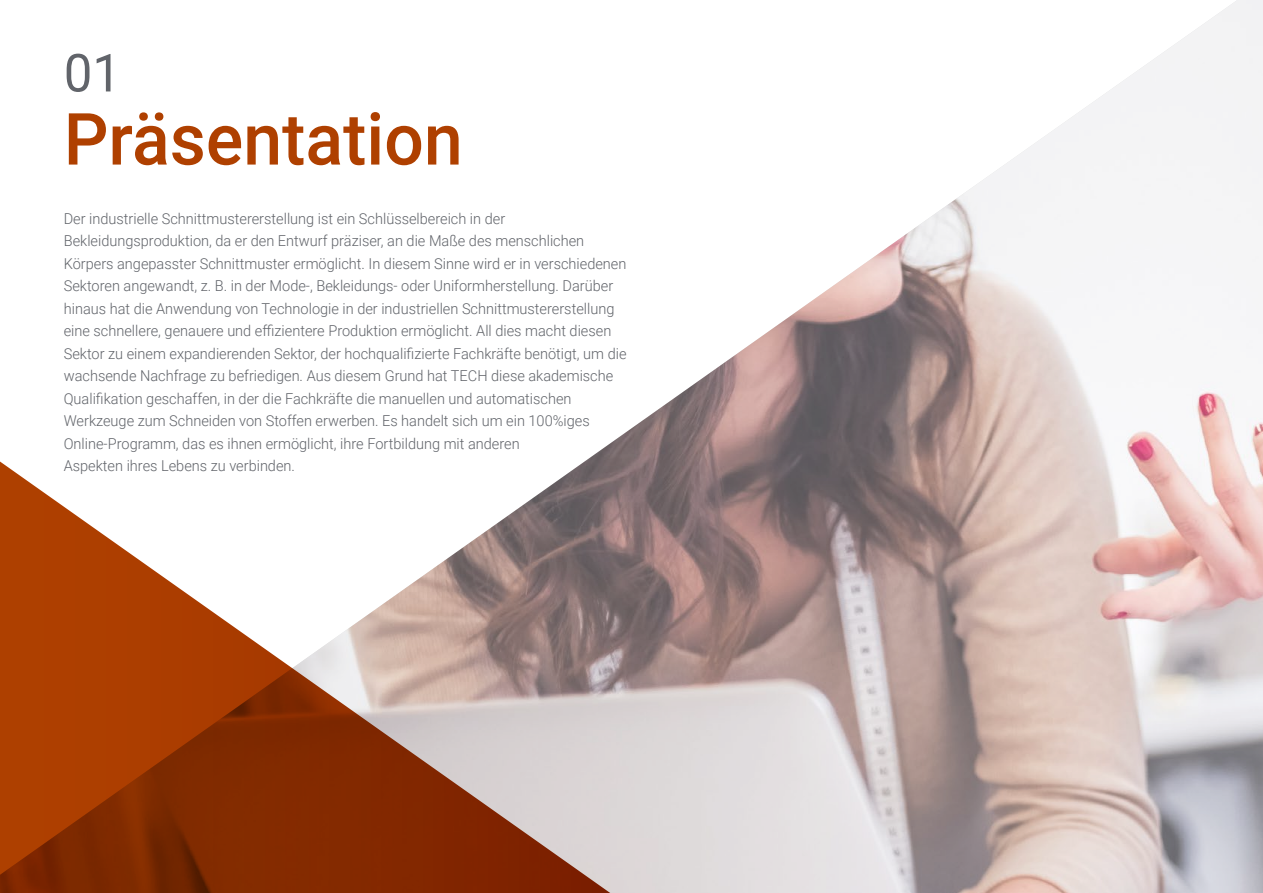
<style>
.page{position:relative;width:1263px;height:893px;background:#fff}
.page>*{position:absolute;margin:0;border:0;box-sizing:border-box;transform-origin:0 0}
.t1{font:500 72px "Roboto";color:#af4000}
.t2{font:52.5px "Roboto";color:#61646a}
.t3{font:300 15px/22.5px "Roboto";color:#61646a}
</style>
<div class="page">
<img style="left:606px;top:0;width:657px;height:893px">
<svg style="left:0;top:446px;width:640px;height:447px"></svg>
<h2 class="t2" style="left:64px;top:36px;width:59px">01</h2>
<h1 class="t1" style="left:64px;top:89px;width:400px">Präsentation</h1>
<p class="t3" style="left:64px;top:207px;width:564px">Der industrielle Schnittmustererstellung ist ein Schlüsselbereich in der Bekleidungsproduktion, da er den Entwurf präziser, an die Maße des menschlichen Körpers angepasster Schnittmuster ermöglicht. In diesem Sinne wird er in verschiedenen Sektoren angewandt, z. B. in der Mode-, Bekleidungs- oder Uniformherstellung. Darüber hinaus hat die Anwendung von Technologie in der industriellen Schnittmustererstellung eine schnellere, genauere und effizientere Produktion ermöglicht. All dies macht diesen Sektor zu einem expandierenden Sektor, der hochqualifizierte Fachkräfte benötigt, um die wachsende Nachfrage zu befriedigen. Aus diesem Grund hat TECH diese akademische Qualifikation geschaffen, in der die Fachkräfte die manuellen und automatischen Werkzeuge zum Schneiden von Stoffen erwerben. Es handelt sich um ein 100%iges Online-Programm, das es ihnen ermöglicht, ihre Fortbildung mit anderen<br>Aspekten ihres Lebens zu verbinden.</p>
</div>
